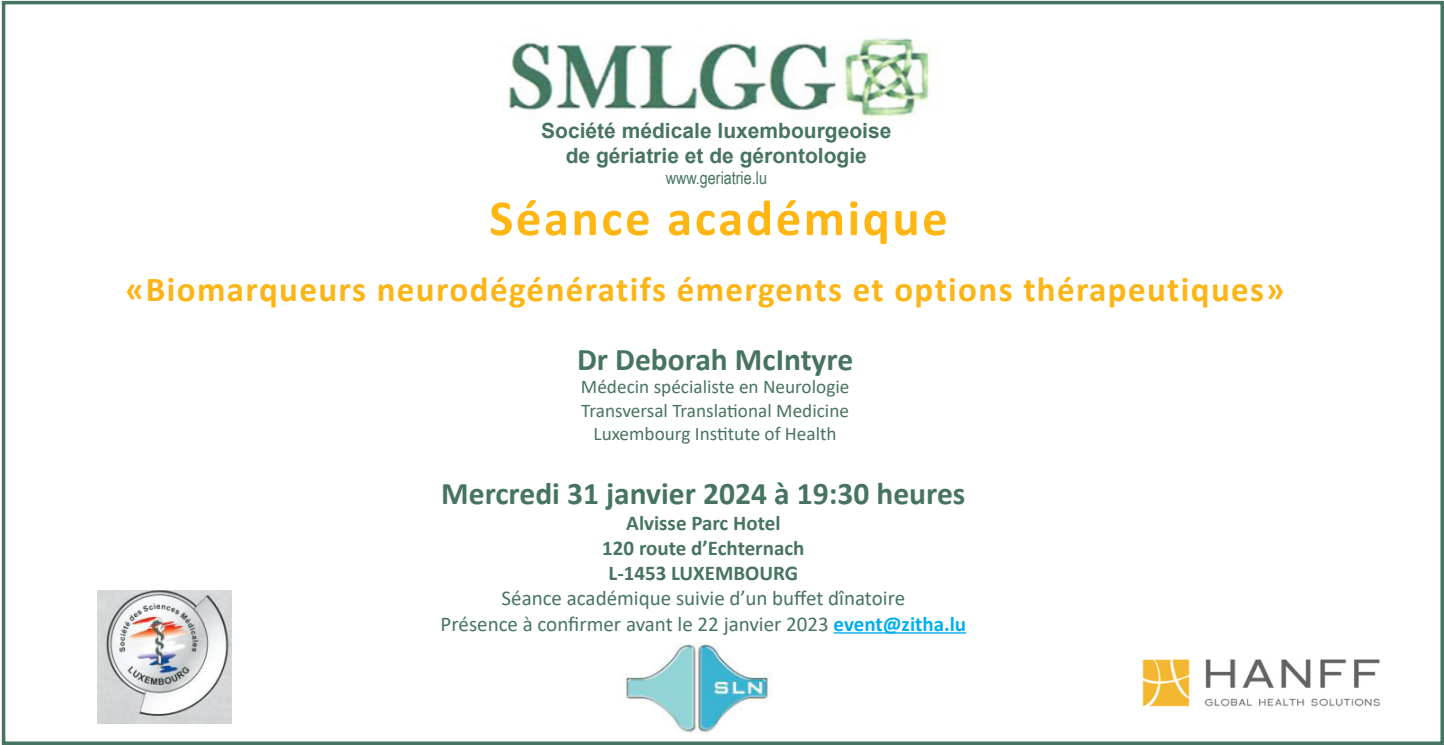
<style>
.page{position:relative;width:1444px;height:745px;background:#fff}
.page>*{position:absolute;margin:0;border:0;box-sizing:border-box;transform-origin:0 0}
.t1{font:700 50.75px "Calibri";letter-spacing:.05em;color:#ffb612}
.t2{font:700 35px "Calibri";letter-spacing:.04em;color:#fbb517}
.t3{font:700 31.5px "Calibri";color:#477460}
.t4{font:21px "Calibri";color:#477460}
.t5{font:700 21px "Arial";color:#477460}
.t6{font:700 21px "Calibri";color:#477460}
.t7{font:19.25px "Calibri";color:#477460}
.t8{font:17.5px "Arial Narrow";color:#477460}
.s1{font-weight:700;color:#00aeef}
</style>
<div class="page">
<img style="left:509px;top:37px;width:421px;height:80px">
<hr style="left:833px;top:631px;width:133px;height:2px;background:#00aeef">
<img style="left:1142px;top:659px;width:239px;height:48px">
<img style="left:625px;top:642px;width:147px;height:91px">
<img style="left:98px;top:590px;width:134px;height:132px">
<div style="left:2px;top:1px;width:1442px;height:743px;border:4px solid #477460"></div>
<p class="t5" style="left:541px;top:115px;width:352px">Société médicale luxembourgeoise</p>
<p class="t5" style="left:566px;top:140px;width:303px">de gériatrie et de gérontologie</p>
<p class="t8" style="left:665px;top:165px;width:103px">www.geriatrie.lu</p>
<p class="t1" style="left:489px;top:182px;width:460px">Séance académique</p>
<p class="t2" style="left:125px;top:265px;width:1160px">«Biomarqueurs neurodégénératifs émergents et options thérapeutiques»</p>
<p class="t3" style="left:577px;top:337px;width:278px">Dr Deborah McIntyre</p>
<p class="t7" style="left:581px;top:373px;width:270px">Médecin spécialiste en Neurologie</p>
<p class="t7" style="left:581px;top:396px;width:269px">Transversal Translational Medicine</p>
<p class="t7" style="left:593px;top:419px;width:245px">Luxembourg Institute of Health</p>
<p class="t3" style="left:441px;top:471px;width:525px">Mercredi 31 janvier 2024 à 19:30 heures</p>
<p class="t6" style="left:626px;top:507px;width:156px">Alvisse Parc Hotel</p>
<p class="t6" style="left:602px;top:532px;width:204px">120 route d’Echternach</p>
<p class="t6" style="left:608px;top:558px;width:191px">L-1453 LUXEMBOURG</p>
<p class="t4" style="left:501px;top:583px;width:405px">Séance académique suivie d’un buffet dînatoire</p>
<p class="t4" style="left:441px;top:608px;width:527px">Présence à confirmer avant le 22 janvier 2023 <span class="s1">event@zitha.lu</span></p>
</div>
